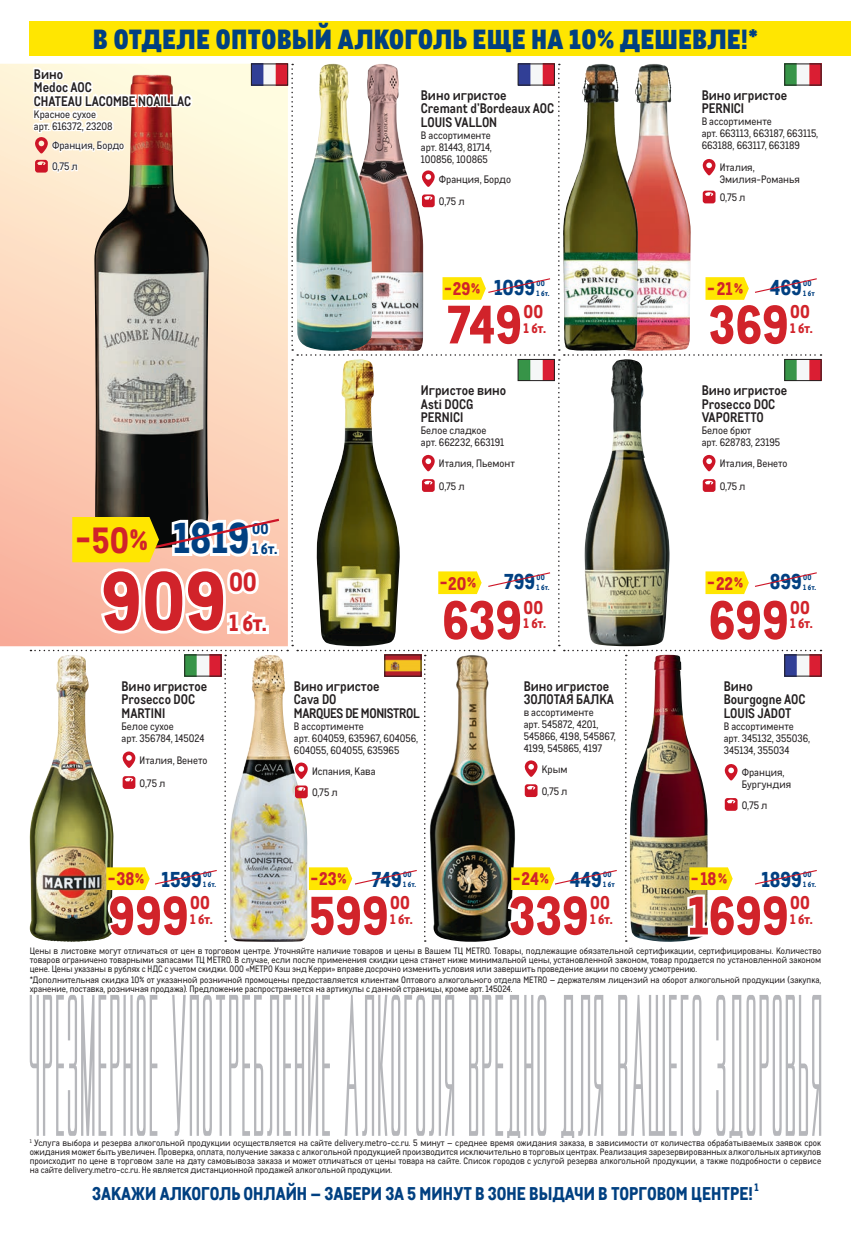
<style>
.page{position:relative;width:851px;height:1233px;background:#fff}
.page>*{position:absolute;margin:0;border:0;box-sizing:border-box;transform-origin:0 0}
.t1{font:800 79.95px "CA Metro";color:#d1232a}
.t2{font:800 52.5px "CA Metro";color:#d1232a}
.t3{font:800 42px "CA Metro";color:#014081}
.t4{font:900 27px "CA Metro";letter-spacing:.025em;color:#014081}
.t5{font:800 25.65px "CA Metro";color:#d1232a}
.t6{font:800 22.8px "CA Metro";color:#d1232a}
.t7{font:800 21px "CA Metro";letter-spacing:.005em;color:#014081}
.t8{font:800 18px "CA Metro";color:#014081}
.t9{font:800 18px "CA Metro";color:#d1232a}
.t10{font:800 17.7px "CA Metro";color:#d1232a}
.t11{font:800 15px "CA Metro";color:#014081}
.t12{font:700 13.5px/13.5px "CA Metro";color:#231f20}
.t13{font:800 13.5px "CA Metro";letter-spacing:-.025em;color:#d1232a}
.t14{font:10.5px/12px "CA Metro";color:#231f20}
.t15{font:800 10.5px "CA Metro";color:#014081}
.t16{font:9px/9px "CA Metro";color:#231f20;text-align:justify}
.t17{font:800 7.5px "CA Metro";letter-spacing:.025em;color:#014081}
.s1{font-size:35.4px;color:#d1232a}
.s2{font-size:30.15px;color:#d1232a}
.s3{font-size:17.7px;color:#d1232a}
.s4{font-size:15px;color:#d1232a}
.s5{font-size:15px}
</style>
<div class="page">
<svg style="left:30px;top:995px;width:791px;height:143px"></svg>
<div style="left:30px;top:21px;width:820px;height:34px;background:#ffe601"></div>
<svg style="left:0;top:64px;width:30px;height:582px;background:#fbd1b8"></svg>
<img style="left:30px;top:64px;width:791px;height:878px">
<img style="left:253px;top:66px;width:33px;height:17px">
<div style="left:251px;top:64px;width:37px;height:21px;border:1px solid #231f20"></div>
<img style="left:519px;top:66px;width:33px;height:17px">
<img style="left:786px;top:657px;width:33px;height:17px">
<img style="left:519px;top:361px;width:33px;height:18px">
<div style="left:517px;top:359px;width:37px;height:22px;border:1px solid #231f20"></div>
<img style="left:186px;top:657px;width:33px;height:17px">
<img style="left:786px;top:361px;width:33px;height:18px">
<div style="left:784px;top:359px;width:37px;height:22px;border:1px solid #231f20"></div>
<img style="left:786px;top:66px;width:33px;height:17px">
<img style="left:386px;top:657px;width:33px;height:17px">
<h3 class="t4" style="left:93px;top:16px;width:666px">В ОТДЕЛЕ ОПТОВЫЙ АЛКОГОЛЬ ЕЩЕ НА 10% ДЕШЕВЛЕ!*</h3>
<h3 class="t12" style="left:34px;top:66px;width:159px">Вино<br>Medoc AOC<br>CHATEAU LACOMBE NOAILLAC</h3>
<p class="t14" style="left:34px;top:107px;width:80px">Красное сухое арт. 616372, 23208</p>
<p class="t14" style="left:52px;top:139px;width:74px">Франция, Бордо</p>
<p class="t14" style="left:52px;top:160px;width:27px">0,75 л</p>
<h3 class="t12" style="left:421px;top:87px;width:135px">Вино игристое<br>Cremant d’Bordeaux AOC<br>LOUIS VALLON</h3>
<p class="t14" style="left:421px;top:129px;width:72px;text-align:justify">В ассортименте арт. 81443, 81714, 100856, 100865</p>
<p class="t14" style="left:439px;top:173px;width:74px">Франция, Бордо</p>
<p class="t14" style="left:439px;top:195px;width:27px">0,75 л</p>
<h3 class="t3" style="left:75px;top:503px;width:175px"><span class="s1">- 50</span> <span class="s2">%</span> 1819</h3>
<h3 class="t11" style="left:252px;top:516px;width:18px">00</h3>
<h3 class="t11" style="left:252px;top:536px;width:27px">1 бт.</h3>
<h1 class="t1" style="left:101px;top:535px;width:126px">909</h1>
<h3 class="t5" style="left:229px;top:561px;width:29px">00</h3>
<h3 class="t6" style="left:229px;top:604px;width:40px">1 бт.</h3>
<h3 class="t12" style="left:121px;top:678px;width:87px">Вино игристое<br>Prosecco DOC<br>MARTINI</h3>
<p class="t14" style="left:121px;top:720px;width:84px">Белое сухое<br>арт. 356784, 145024</p>
<p class="t14" style="left:140px;top:754px;width:69px">Италия, Венето</p>
<p class="t14" style="left:140px;top:776px;width:27px">0,75 л</p>
<h3 class="t7" style="left:444px;top:271px;width:93px"><span class="s3">- 29</span> <span class="s4">%</span> 1099</h3>
<p class="t17" style="left:536px;top:287px;width:15px">1 бт.</p>
<p class="t17" style="left:536px;top:277px;width:10px">00</p>
<h2 class="t2" style="left:447px;top:281px;width:77px">749</h2>
<h3 class="t9" style="left:523px;top:297px;width:21px">00</h3>
<h3 class="t13" style="left:523px;top:317px;width:24px">1 бт.</h3>
<h3 class="t12" style="left:421px;top:383px;width:87px">Игристое вино<br>Asti DOCG<br>PERNICI</h3>
<p class="t14" style="left:421px;top:424px;width:85px">Белое сладкое арт. 662232, 663191</p>
<p class="t14" style="left:439px;top:457px;width:77px">Италия, Пьемонт</p>
<p class="t14" style="left:439px;top:479px;width:27px">0,75 л</p>
<h3 class="t10" style="left:439px;top:569px;width:38px">- 20 <span class="s5">%</span></h3>
<h3 class="t7" style="left:504px;top:565px;width:33px">799</h3>
<p class="t17" style="left:536px;top:581px;width:15px">1 бт.</p>
<p class="t17" style="left:536px;top:571px;width:10px">00</p>
<h2 class="t2" style="left:442px;top:577px;width:82px">639</h2>
<h3 class="t9" style="left:523px;top:593px;width:21px">00</h3>
<h3 class="t13" style="left:523px;top:612px;width:24px">1 бт.</h3>
<h3 class="t12" style="left:294px;top:678px;width:127px">Вино игристое<br>Cava DO<br>MARQUES DE MONISTROL</h3>
<p class="t14" style="left:294px;top:720px;width:126px">В ассортименте<br>арт. 604059, 635967, 604056,<br>604055, 604055, 635965</p>
<h3 class="t12" style="left:523px;top:678px;width:92px">Вино игристое<br>ЗОЛОТАЯ БАЛКА</h3>
<p class="t14" style="left:523px;top:706px;width:94px">в ассортименте<br>арт. 545872, 4201,<br>545866, 4198, 545867,<br>4199, 545865, 4197</p>
<p class="t14" style="left:312px;top:765px;width:65px">Испания, Кава</p>
<p class="t14" style="left:541px;top:763px;width:27px">Крым</p>
<p class="t14" style="left:312px;top:786px;width:27px">0,75 л</p>
<p class="t14" style="left:541px;top:785px;width:27px">0,75 л</p>
<h3 class="t7" style="left:108px;top:862px;width:96px"><span class="s3">-</span> 1599</h3>
<p class="t17" style="left:203px;top:878px;width:15px">1 бт.</p>
<p class="t17" style="left:203px;top:869px;width:10px">00</p>
<h3 class="t10" style="left:116px;top:865px;width:29px">38 <span class="s5">%</span></h3>
<h3 class="t10" style="left:310px;top:865px;width:38px">-23 <span class="s5">%</span></h3>
<h3 class="t7" style="left:372px;top:862px;width:32px">749</h3>
<p class="t17" style="left:403px;top:878px;width:15px">1 бт.</p>
<p class="t17" style="left:403px;top:869px;width:10px">00</p>
<h3 class="t7" style="left:512px;top:862px;width:91px"><span class="s3">-</span> 449</h3>
<p class="t17" style="left:603px;top:878px;width:13px">1 бт</p>
<p class="t17" style="left:603px;top:869px;width:10px">00</p>
<h3 class="t10" style="left:521px;top:865px;width:29px">24 <span class="s5">%</span></h3>
<h2 class="t2" style="left:108px;top:872px;width:82px">999</h2>
<h3 class="t9" style="left:190px;top:888px;width:21px">00</h3>
<h3 class="t13" style="left:190px;top:908px;width:24px">1 бт.</h3>
<h2 class="t2" style="left:309px;top:872px;width:81px">599</h2>
<h3 class="t9" style="left:390px;top:888px;width:21px">00</h3>
<h3 class="t13" style="left:390px;top:908px;width:24px">1 бт.</h3>
<h2 class="t2" style="left:508px;top:872px;width:81px">339</h2>
<h3 class="t9" style="left:590px;top:888px;width:21px">00</h3>
<h3 class="t13" style="left:590px;top:908px;width:24px">1 бт.</h3>
<h3 class="t12" style="left:701px;top:87px;width:87px">Вино игристое<br>PERNICI</h3>
<p class="t14" style="left:701px;top:115px;width:118px">В ассортименте<br>арт. 663113, 663187, 663115,<br>663188, 663117, 663189</p>
<p class="t14" style="left:719px;top:161px;width:81px">Италия,<br>Эмилия-Романья</p>
<p class="t14" style="left:719px;top:191px;width:27px">0,75 л</p>
<h3 class="t10" style="left:706px;top:274px;width:38px">- 21 <span class="s5">%</span></h3>
<h3 class="t7" style="left:769px;top:271px;width:34px">469</h3>
<p class="t17" style="left:803px;top:287px;width:13px">1 бт</p>
<p class="t17" style="left:803px;top:277px;width:10px">00</p>
<h2 class="t2" style="left:708px;top:281px;width:82px">369</h2>
<h3 class="t9" style="left:790px;top:297px;width:21px">00</h3>
<h3 class="t13" style="left:790px;top:317px;width:24px">1 бт.</h3>
<h3 class="t12" style="left:701px;top:383px;width:87px">Вино игристое<br>Prosecco DOC<br>VAPORETTO</h3>
<p class="t14" style="left:701px;top:424px;width:80px">Белое брют<br>арт. 628783, 23195</p>
<p class="t14" style="left:719px;top:457px;width:69px">Италия, Венето</p>
<p class="t14" style="left:719px;top:479px;width:27px">0,75 л</p>
<h3 class="t10" style="left:706px;top:569px;width:38px">- 22 <span class="s5">%</span></h3>
<h3 class="t7" style="left:769px;top:565px;width:34px">899</h3>
<p class="t17" style="left:803px;top:581px;width:15px">1 бт.</p>
<p class="t17" style="left:803px;top:571px;width:10px">00</p>
<h2 class="t2" style="left:708px;top:577px;width:82px">699</h2>
<h3 class="t9" style="left:790px;top:593px;width:21px">00</h3>
<h3 class="t13" style="left:790px;top:612px;width:24px">1 бт.</h3>
<h3 class="t12" style="left:723px;top:678px;width:83px">Вино<br>Bourgogne AOC<br>LOUIS JADOT</h3>
<p class="t14" style="left:723px;top:720px;width:88px">В ассортименте арт. 345132, 355036,<br>345134, 355034</p>
<p class="t14" style="left:741px;top:766px;width:51px">Франция,<br>Бургундия</p>
<p class="t14" style="left:741px;top:798px;width:27px">0,75 л</p>
<h3 class="t10" style="left:690px;top:865px;width:38px">-18 <span class="s5">%</span></h3>
<h3 class="t7" style="left:761px;top:862px;width:42px">1899</h3>
<p class="t17" style="left:803px;top:878px;width:15px">1 бт.</p>
<p class="t17" style="left:803px;top:869px;width:10px">00</p>
<h2 class="t2" style="left:687px;top:872px;width:103px">1699</h2>
<h3 class="t9" style="left:790px;top:888px;width:21px">00</h3>
<h3 class="t13" style="left:790px;top:908px;width:24px">1 бт.</h3>
<p class="t16" style="left:30px;top:946px;width:792px">Цены в листовке могут отличаться от цен в торговом центре. Уточняйте наличие товаров и цены в Вашем ТЦ МЕТRО. Товары, подлежащие обязательной сертификации, сертифицированы. Количество товаров ограничено товарными запасами ТЦ METRO. В случае, если после применения скидки цена станет ниже минимальной цены, установленной законом, товар продается по установленной законом цене. Цены указаны в рублях с НДС с учетом скидки. ООО «МЕТРО Кэш энд Керри» вправе досрочно изменить условия или завершить проведение акции по своему усмотрению.</p>
<p class="t16" style="left:30px;top:974px;width:792px">*Дополнительная скидка 10% от указанной розничной промоцены предоставляется клиентам Оптового алкогольного отдела МЕТRО – держателям лицензий на оборот алкогольной продукции (закупка, хранение, поставка, розничная продажа). Предложение распространяется на артикулы с данной страницы, кроме арт. 145024.</p>
<p class="t16" style="left:30px;top:1137px;width:792px"><sup>1</sup> Услуга выбора и резерва алкогольной продукции осуществляется на сайте delivery.metro-cc.ru. 5 минут – среднее время ожидания заказа, в зависимости от количества обрабатываемых заявок срок ожидания может быть увеличен. Проверка, оплата, получение заказа с алкогольной продукцией производится исключительно в торговых центрах. Реализация зарезервированных алкогольных артикулов происходит по цене в торговом зале на дату самовывоза заказа и может отличаться от цены товара на сайте. Список городов с услугой резерва алкогольной продукции, а также подробности о сервисе на сайте delivery.metro-cc.ru. Не является дистанционной продажей алкогольной продукции.</p>
<h3 class="t8" style="left:92px;top:1178px;width:662px">ЗАКАЖИ АЛКОГОЛЬ ОНЛАЙН – ЗАБЕРИ ЗА 5 МИНУТ В ЗОНЕ ВЫДАЧИ В ТОРГОВОМ ЦЕНТРЕ!</h3>
<p class="t15" style="left:754px;top:1178px;width:6px">1</p>
</div>
